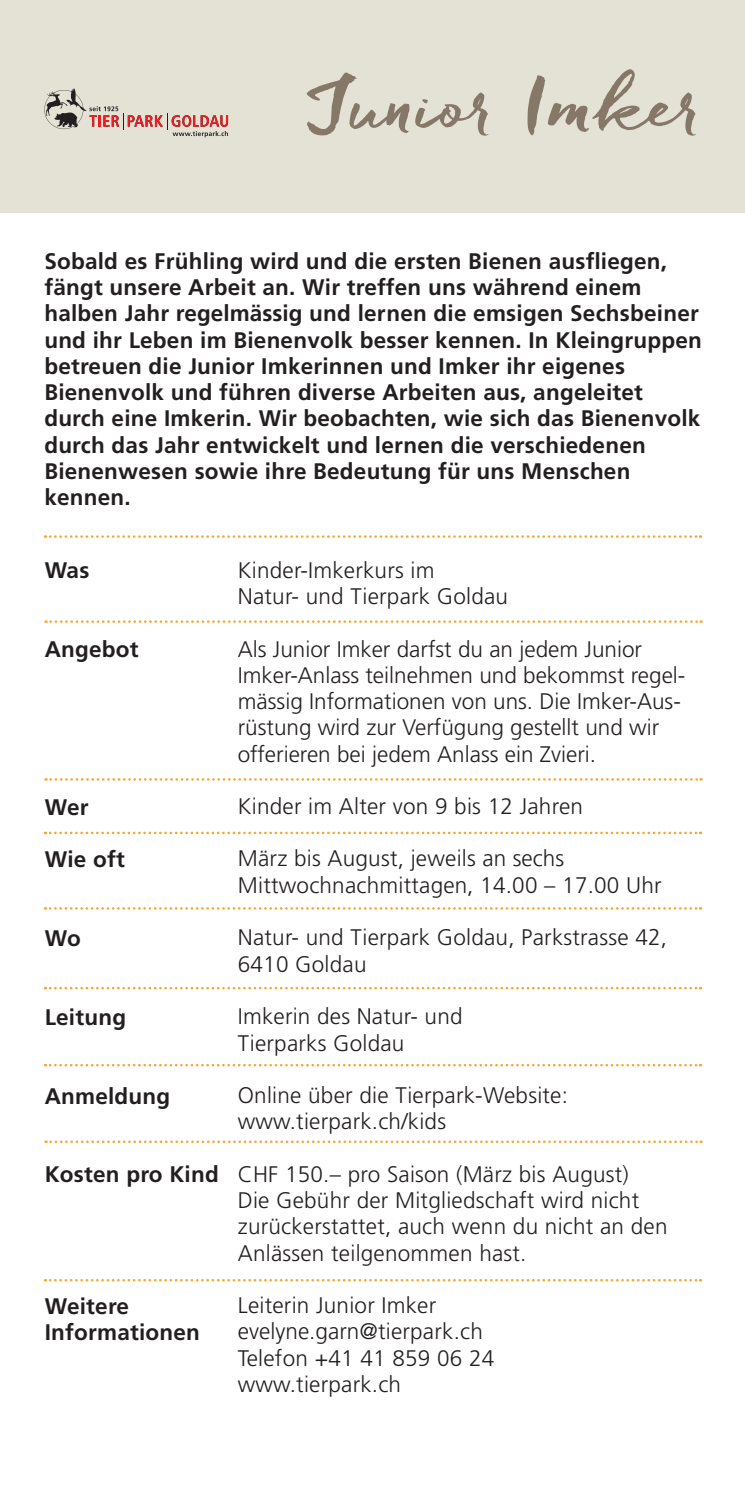
<style>
.page{position:relative;width:745px;height:1489px;background:#fff}
.page>*{position:absolute;margin:0;border:0;box-sizing:border-box;transform-origin:0 0}
.t1{font:75px "Freeland";color:#867869}
.t2{font:300 22.5px/26.2px "Frutiger LT Std";letter-spacing:.01em;color:#231f20}
.t3{font:700 22.5px/26.2px "Frutiger LT Std";letter-spacing:.01em;color:#231f20}
</style>
<div class="page">
<div style="left:0;top:0;width:744px;height:213px;background:#e4e2d5"></div>
<svg style="left:44px;top:88px;width:184px;height:49px"></svg>
<svg style="left:46px;top:620px;width:655px;height:3px"></svg>
<svg style="left:46px;top:778px;width:655px;height:2px"></svg>
<svg style="left:45px;top:831px;width:655px;height:3px"></svg>
<svg style="left:45px;top:907px;width:655px;height:2px"></svg>
<svg style="left:45px;top:986px;width:655px;height:3px"></svg>
<svg style="left:45px;top:1063px;width:655px;height:3px"></svg>
<svg style="left:46px;top:1140px;width:655px;height:2px"></svg>
<svg style="left:45px;top:1279px;width:655px;height:2px"></svg>
<svg style="left:45px;top:535px;width:655px;height:3px"></svg>
<h1 class="t1" style="left:306px;top:57px;width:397px">Junior Imker</h1>
<p class="t3" style="left:44px;top:248px;width:658px">Sobald es Frühling wird und die ersten Bienen ausfliegen, fängt unsere Arbeit an. Wir treffen uns während einem halben Jahr regelmässig und lernen die emsigen Sechsbeiner und ihr Leben im Bienenvolk besser kennen. In Kleingruppen betreuen die Junior Imkerinnen und Imker ihr eigenes Bienenvolk und führen diverse Arbeiten aus, angeleitet durch eine Imkerin. Wir beobachten, wie sich das Bienenvolk durch das Jahr entwickelt und lernen die verschiedenen Bienenwesen sowie ihre Bedeutung für uns Menschen kennen.</p>
<p class="t3" style="left:45px;top:557px;width:46px">Was</p>
<p class="t3" style="left:45px;top:636px;width:95px">Angebot</p>
<p class="t3" style="left:45px;top:793px;width:45px">Wer</p>
<p class="t3" style="left:45px;top:846px;width:82px">Wie oft</p>
<p class="t3" style="left:45px;top:925px;width:38px">Wo</p>
<p class="t3" style="left:45px;top:1003px;width:83px">Leitung</p>
<p class="t3" style="left:45px;top:1082px;width:127px">Anmeldung</p>
<p class="t3" style="left:45px;top:1161px;width:176px">Kosten pro Kind</p>
<p class="t3" style="left:45px;top:1292px;width:157px">Weitere<br>Informationen</p>
<p class="t2" style="left:238px;top:557px;width:271px">Kinder-Imkerkurs im<br>Natur- und Tierpark Goldau</p>
<p class="t2" style="left:238px;top:636px;width:449px">Als Junior Imker darfst du an jedem Junior Imker-Anlass teilnehmen und bekommst regel&shy;mässig Informationen von uns. Die Imker-Aus&shy;rüstung wird zur Verfügung gestellt und wir offerieren bei jedem Anlass ein Zvieri.</p>
<p class="t2" style="left:238px;top:793px;width:346px">Kinder im Alter von 9 bis 12 Jahren</p>
<p class="t2" style="left:238px;top:845px;width:425px">März bis August, jeweils an sechs<br>Mittwochnachmittagen, 14.00 – 17.00 Uhr</p>
<p class="t2" style="left:238px;top:924px;width:430px">Natur- und Tierpark Goldau, Parkstrasse 42,<br>6410 Goldau</p>
<p class="t2" style="left:238px;top:1003px;width:226px">Imkerin des Natur- und<br>Tierparks Goldau</p>
<p class="t2" style="left:238px;top:1082px;width:331px">Online über die Tierpark-Website: www.tierpark.ch/kids</p>
<p class="t2" style="left:238px;top:1161px;width:431px">CHF 150.– pro Saison (März bis August)<br>Die Gebühr der Mitgliedschaft wird nicht zurückerstattet, auch wenn du nicht an den Anlässen teilgenommen hast.</p>
<p class="t2" style="left:238px;top:1292px;width:258px">Leiterin Junior Imker evelyne.garn@tierpark.ch<br>Telefon +41 41 859 06 24 www.tierpark.ch</p>
</div>
